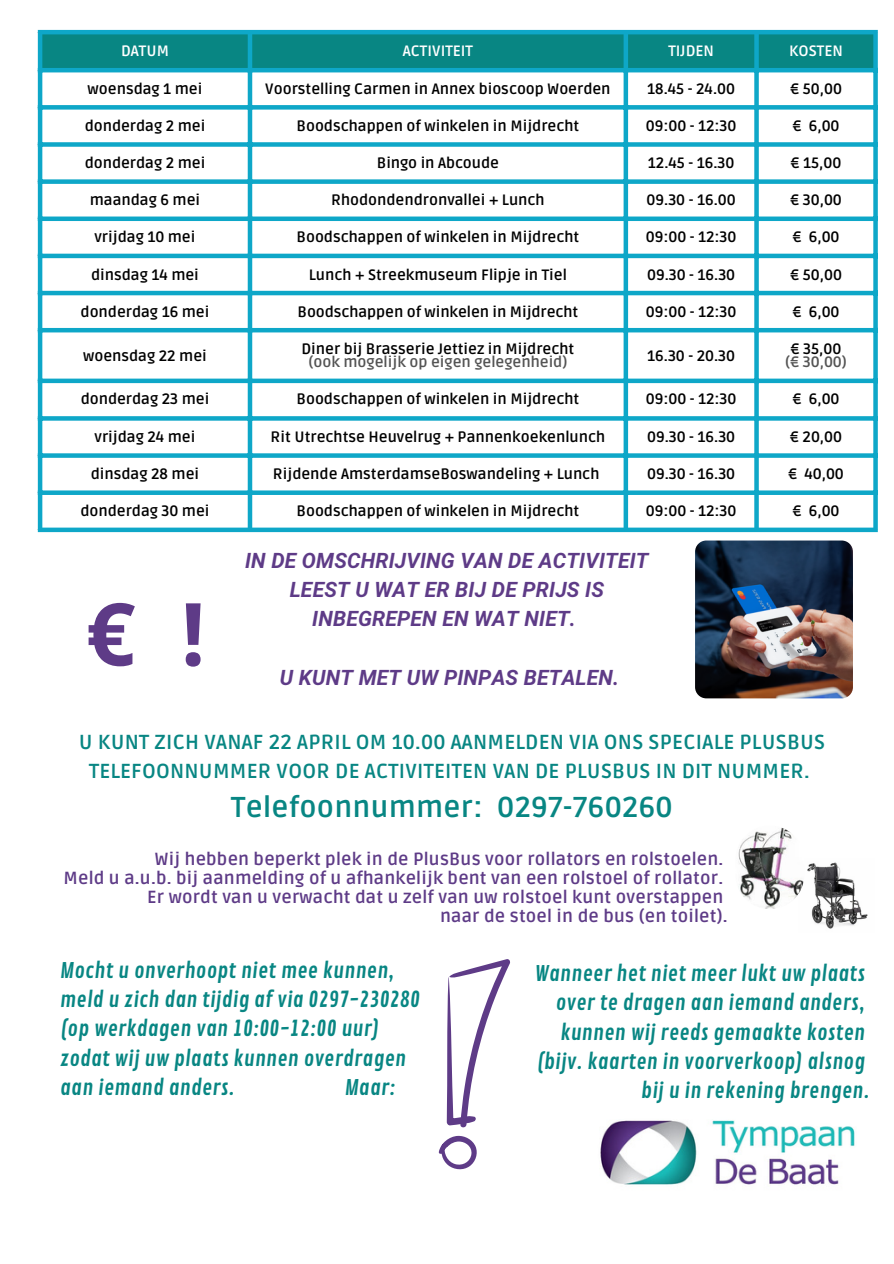
<style>
.page{position:relative;width:894px;height:1264px;background:#fff}
.page>*{position:absolute;margin:0;border:0;box-sizing:border-box;transform-origin:0 0}
.t1{font:700 87px "Open Sans";color:#5e3b87}
.t2{font:700 28.65px "Ruda";letter-spacing:.01em;color:#088683}
.t3{font:21px/29.2px "Contrail One";letter-spacing:.015em;color:#088683}
.t4{font:italic 700 21px/29.2px "Mardoto";letter-spacing:.01em;color:#5e3b87;text-align:center}
.t5{font:700 20.25px/29.2px "Ruda";letter-spacing:.01em;color:#088683;text-align:center}
.t6{font:700 17.55px "Ruda";letter-spacing:.01em;color:#5e3b87}
.t7{font:700 15px "Ruda";color:#000}
.t8{font:700 15px "Ruda";color:#545454}
.t9{font:700 15px "Ruda";color:#fff}
</style>
<div class="page">
<div style="left:42px;top:34px;width:831px;height:34px;background:#088683"></div>
<svg style="left:42px;top:72px;width:831px;height:455px"></svg>
<hr style="left:38px;top:34px;width:4px;height:493px;background:#0ea7c8">
<hr style="left:248px;top:34px;width:4px;height:493px;background:#0ea7c8">
<div style="left:623px;top:34px;width:5px;height:493px;background:#0ea7c8"></div>
<svg style="left:754px;top:34px;width:4px;height:493px;background:#1daccb"></svg>
<svg style="left:873px;top:34px;width:4px;height:493px;background:#1faccb"></svg>
<hr style="left:38px;top:30px;width:839px;height:4px;background:#0ea7c8">
<hr style="left:38px;top:68px;width:839px;height:4px;background:#0ea7c8">
<div style="left:38px;top:105px;width:839px;height:5px;background:#0ea7c8"></div>
<div style="left:38px;top:142px;width:839px;height:5px;background:#0ea7c8"></div>
<div style="left:38px;top:179px;width:839px;height:5px;background:#0ea7c8"></div>
<div style="left:38px;top:216px;width:839px;height:5px;background:#0ea7c8"></div>
<hr style="left:38px;top:254px;width:839px;height:4px;background:#0ea7c8">
<hr style="left:38px;top:291px;width:839px;height:4px;background:#0ea7c8">
<hr style="left:38px;top:328px;width:839px;height:4px;background:#0ea7c8">
<div style="left:38px;top:378px;width:839px;height:5px;background:#0ea7c8"></div>
<svg style="left:42px;top:416px;width:835px;height:4px;background:#17aaca"></svg>
<div style="left:38px;top:453px;width:839px;height:5px;background:#0ea7c8"></div>
<div style="left:38px;top:490px;width:839px;height:5px;background:#0ea7c8"></div>
<div style="left:38px;top:527px;width:839px;height:5px;background:#0ea7c8"></div>
<img style="left:600px;top:1120px;width:255px;height:66px">
<img style="left:796px;top:862px;width:72px;height:67px">
<img style="left:735px;top:825px;width:68px;height:83px;border-radius:34px">
<img style="left:694px;top:540px;width:158px;height:158px;border-radius:11px">
<svg style="left:446px;top:959px;width:64px;height:169px"></svg>
<svg style="left:438px;top:1135px;width:39px;height:35px"></svg>
<p class="t9" style="left:121px;top:42px;width:49px">DATUM</p>
<p class="t9" style="left:402px;top:42px;width:72px">ACTIVITEIT</p>
<p class="t9" style="left:668px;top:42px;width:47px">TIJDEN</p>
<p class="t9" style="left:789px;top:42px;width:55px">KOSTEN</p>
<p class="t7" style="left:88px;top:80px;width:116px">woensdag 1 mei</p>
<p class="t7" style="left:265px;top:80px;width:347px">Voorstelling Carmen in Annex bioscoop Woerden</p>
<p class="t7" style="left:647px;top:80px;width:89px">18.45 - 24.00</p>
<p class="t7" style="left:789px;top:80px;width:53px">€ 50,00</p>
<p class="t7" style="left:85px;top:117px;width:122px">donderdag 2 mei</p>
<p class="t7" style="left:296px;top:117px;width:284px">Boodschappen of winkelen in Mijdrecht</p>
<p class="t7" style="left:645px;top:117px;width:92px">09:00 - 12:30</p>
<p class="t7" style="left:792px;top:117px;width:49px">€ 6,00</p>
<p class="t7" style="left:85px;top:154px;width:122px">donderdag 2 mei</p>
<p class="t7" style="left:377px;top:154px;width:123px">Bingo in Abcoude</p>
<p class="t7" style="left:647px;top:154px;width:88px">12.45 - 16.30</p>
<p class="t7" style="left:790px;top:154px;width:52px">€ 15,00</p>
<p class="t7" style="left:90px;top:191px;width:112px">maandag 6 mei</p>
<p class="t7" style="left:331px;top:191px;width:215px">Rhodondendronvallei + Lunch</p>
<p class="t7" style="left:646px;top:191px;width:90px">09.30 - 16.00</p>
<p class="t7" style="left:790px;top:191px;width:53px">€ 30,00</p>
<p class="t7" style="left:94px;top:228px;width:102px">vrijdag 10 mei</p>
<p class="t7" style="left:296px;top:228px;width:284px">Boodschappen of winkelen in Mijdrecht</p>
<p class="t7" style="left:645px;top:228px;width:92px">09:00 - 12:30</p>
<p class="t7" style="left:792px;top:228px;width:49px">€ 6,00</p>
<p class="t7" style="left:91px;top:266px;width:109px">dinsdag 14 mei</p>
<p class="t7" style="left:309px;top:266px;width:259px">Lunch + Streekmuseum Flipje in Tiel</p>
<p class="t7" style="left:647px;top:266px;width:89px">09.30 - 16.30</p>
<p class="t7" style="left:789px;top:266px;width:53px">€ 50,00</p>
<p class="t7" style="left:81px;top:303px;width:130px">donderdag 16 mei</p>
<p class="t7" style="left:297px;top:303px;width:282px">Boodschappen of winkelen in Mijdrecht</p>
<p class="t7" style="left:645px;top:303px;width:92px">09:00 - 12:30</p>
<p class="t7" style="left:792px;top:303px;width:49px">€ 6,00</p>
<p class="t7" style="left:83px;top:347px;width:125px">woensdag 22 mei</p>
<p class="t7" style="left:301px;top:340px;width:274px">Diner bij Brasserie Jettiez in Mijdrecht</p>
<p class="t8" style="left:308px;top:353px;width:260px">(ook mogelijk op eigen gelegenheid)</p>
<p class="t7" style="left:647px;top:347px;width:89px">16.30 - 20.30</p>
<p class="t7" style="left:790px;top:340px;width:52px">€ 35,00</p>
<p class="t8" style="left:784px;top:353px;width:63px">(€ 30,00)</p>
<p class="t7" style="left:81px;top:390px;width:130px">donderdag 23 mei</p>
<p class="t7" style="left:296px;top:390px;width:284px">Boodschappen of winkelen in Mijdrecht</p>
<p class="t7" style="left:645px;top:390px;width:92px">09:00 - 12:30</p>
<p class="t7" style="left:792px;top:390px;width:49px">€ 6,00</p>
<p class="t7" style="left:95px;top:428px;width:102px">vrijdag 24 mei</p>
<p class="t7" style="left:270px;top:428px;width:336px">Rit Utrechtse Heuvelrug + Pannenkoekenlunch</p>
<p class="t7" style="left:647px;top:428px;width:89px">09.30 - 16.30</p>
<p class="t7" style="left:789px;top:428px;width:54px">€ 20,00</p>
<p class="t7" style="left:91px;top:465px;width:110px">dinsdag 28 mei</p>
<p class="t7" style="left:273px;top:465px;width:328px">Rijdende AmsterdamseBoswandeling + Lunch</p>
<p class="t7" style="left:647px;top:465px;width:89px">09.30 - 16.30</p>
<p class="t7" style="left:788px;top:465px;width:57px">€ 40,00</p>
<p class="t7" style="left:80px;top:502px;width:130px">donderdag 30 mei</p>
<p class="t7" style="left:296px;top:502px;width:284px">Boodschappen of winkelen in Mijdrecht</p>
<p class="t7" style="left:645px;top:502px;width:92px">09:00 - 12:30</p>
<p class="t7" style="left:792px;top:502px;width:49px">€ 6,00</p>
<p class="t1" style="left:86px;top:572px;width:51px">€</p>
<p class="t1" style="left:181px;top:572px;width:26px">!</p>
<p class="t4" style="left:245px;top:546px;width:405px">IN DE OMSCHRIJVING VAN DE ACTIVITEIT<br>LEEST U WAT ER BIJ DE PRIJS IS<br>INBEGREPEN EN WAT NIET.</p>
<p class="t4" style="left:280px;top:663px;width:341px">U KUNT MET UW PINPAS BETALEN.</p>
<h3 class="t5" style="left:79px;top:727px;width:747px">U KUNT ZICH VANAF 22 APRIL OM 10.00 AANMELDEN VIA ONS SPECIALE PLUSBUS<br>TELEFOONNUMMER VOOR DE ACTIVITEITEN VAN DE PLUSBUS IN DIT NUMMER.</h3>
<h2 class="t2" style="left:231px;top:791px;width:443px">Telefoonnummer: 0297-760260</h2>
<p class="t6" style="left:155px;top:848px;width:569px">Wij hebben beperkt plek in de PlusBus voor rollators en rolstoelen.</p>
<p class="t6" style="left:64px;top:867px;width:661px">Meld u a.u.b. bij aanmelding of u afhankelijk bent van een rolstoel of rollator.</p>
<p class="t6" style="left:147px;top:886px;width:577px">Er wordt van u verwacht dat u zelf van uw rolstoel kunt overstappen</p>
<p class="t6" style="left:440px;top:905px;width:289px">naar de stoel in de bus (en toilet).</p>
<p class="t3" style="left:60px;top:956px;width:361px">Mocht u onverhoopt niet mee kunnen, meld u zich dan tijdig af via 0297-230280 (op werkdagen van 10:00-12:00 uur) zodat wij uw plaats kunnen overdragen aan iemand anders.</p>
<p class="t3" style="left:344px;top:1073px;width:52px">Maar:</p>
<h2 class="t3" style="left:534px;top:959px;width:336px;text-align:right">Wanneer het niet meer lukt uw plaats over te dragen aan iemand anders, kunnen wij reeds gemaakte kosten (bijv. kaarten in voorverkoop) alsnog bij u in rekening brengen.</h2>
</div>
